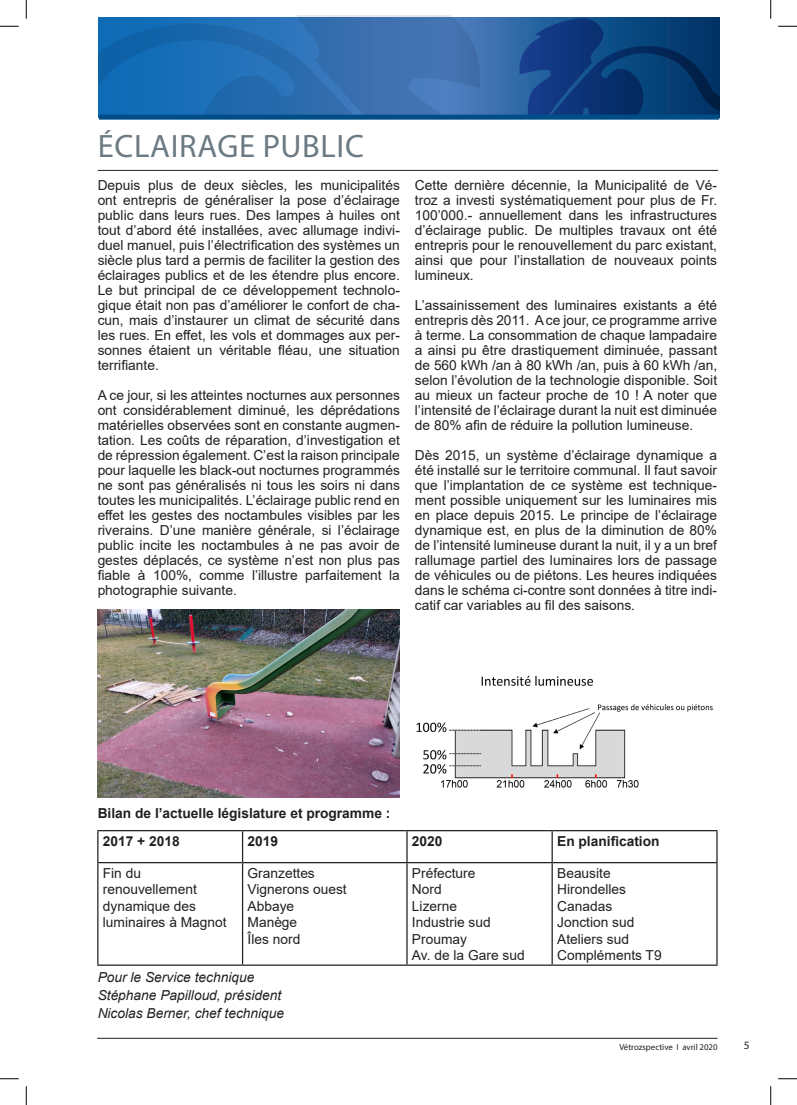
<style>
.page{position:relative;width:797px;height:1105px;background:#fff}
.page>*{position:absolute;margin:0;border:0;box-sizing:border-box;transform-origin:0 0}
.texte_standard_FR{font:32.5px "Myriad Pro";letter-spacing:.02em;color:#6b7a83}
.t1{font:13.75px/15px "Arial";color:#231f20;text-align:justify}
.t2{font:italic 13.75px "Arial";color:#231f20}
.t3{font:700 13.75px "Arial";color:#231f20}
.t4{font:11.25px "Myriad Pro";color:#231f20}
.t5{font:8.75px "Myriad Pro";color:#231f20}
</style>
<div class="page">
<hr style="left:97px;top:1038px;width:620px;height:1px;background:#231f20">
<div style="left:99px;top:17px;width:620px;height:100px;background:#3a6fad"></div>
<svg style="left:516px;top:17px;width:203px;height:98px;background:#0c3d79"></svg>
<svg style="left:99px;top:16px;width:387px;height:99px"></svg>
<div style="left:99px;top:115px;width:620px;height:5px;background:#004d87"></div>
<img style="left:98px;top:609px;width:302px;height:188px">
<hr style="left:98px;top:170px;width:620px;height:1px;background:#231f20">
<img style="left:416px;top:675px;width:297px;height:113px">
<hr style="left:97px;top:830px;width:145px;height:1px;background:#231f20">
<hr style="left:97px;top:831px;width:1px;height:31px;background:#231f20">
<hr style="left:242px;top:830px;width:165px;height:1px;background:#231f20">
<hr style="left:242px;top:831px;width:1px;height:31px;background:#231f20">
<hr style="left:407px;top:830px;width:145px;height:1px;background:#231f20">
<hr style="left:406px;top:831px;width:1px;height:31px;background:#231f20">
<hr style="left:552px;top:830px;width:165px;height:1px;background:#231f20">
<hr style="left:551px;top:831px;width:2px;height:31px;background:#231f20">
<hr style="left:716px;top:831px;width:1px;height:31px;background:#231f20">
<hr style="left:97px;top:862px;width:145px;height:1px;background:#231f20">
<hr style="left:97px;top:863px;width:1px;height:101px;background:#231f20">
<hr style="left:242px;top:862px;width:165px;height:1px;background:#231f20">
<hr style="left:242px;top:863px;width:1px;height:101px;background:#231f20">
<hr style="left:407px;top:862px;width:145px;height:1px;background:#231f20">
<hr style="left:406px;top:863px;width:1px;height:101px;background:#231f20">
<hr style="left:552px;top:862px;width:165px;height:1px;background:#231f20">
<hr style="left:551px;top:863px;width:2px;height:101px;background:#231f20">
<hr style="left:716px;top:863px;width:1px;height:101px;background:#231f20">
<hr style="left:97px;top:964px;width:145px;height:2px;background:#231f20">
<hr style="left:242px;top:964px;width:165px;height:2px;background:#231f20">
<hr style="left:407px;top:964px;width:145px;height:2px;background:#231f20">
<hr style="left:552px;top:964px;width:165px;height:2px;background:#231f20">
<svg style="left:0;top:25px;width:19px;height:2px"></svg>
<svg style="left:778px;top:25px;width:19px;height:2px"></svg>
<svg style="left:0;top:1078px;width:19px;height:1px"></svg>
<svg style="left:778px;top:1078px;width:19px;height:1px"></svg>
<svg style="left:25px;top:0;width:2px;height:19px"></svg>
<svg style="left:25px;top:1086px;width:2px;height:19px"></svg>
<svg style="left:770px;top:0;width:1px;height:19px"></svg>
<svg style="left:770px;top:1086px;width:1px;height:19px"></svg>
<p class="texte_standard_FR" style="left:98px;top:126px;width:267px">ÉCLAIRAGE PUBLIC</p>
<p class="t1" style="left:98px;top:178px;width:304px">Depuis plus de deux siècles, les municipalités ont entrepris de généraliser la pose d’éclairage public dans leurs rues. Des lampes à huiles ont tout d’abord été installées, avec allumage indivi&shy;duel manuel, puis l’électrification des systèmes un siècle plus tard a permis de faciliter la gestion des éclairages publics et de les étendre plus encore.<br>Le but principal de ce développement technolo&shy;gique était non pas d’améliorer le confort de cha&shy;cun, mais d’instaurer un climat de sécurité dans les rues. En effet, les vols et dommages aux per&shy;sonnes étaient un véritable fléau, une situation terrifiante.</p>
<p class="t1" style="left:98px;top:388px;width:304px">A ce jour, si les atteintes nocturnes aux personnes ont considérablement diminué, les déprédations matérielles observées sont en constante augmen&shy;tation. Les coûts de réparation, d’investigation et de répression également. C’est la raison principale pour laquelle les black-out nocturnes programmés ne sont pas généralisés ni tous les soirs ni dans toutes les municipalités. L’éclairage public rend en effet les gestes des noctambules visibles par les riverains. D’une manière générale, si l’éclairage public incite les noctambules à ne pas avoir de gestes déplacés, ce système n’est non plus pas fiable à 100%, comme l’illustre parfaitement la photographie suivante.</p>
<p class="t1" style="left:415px;top:178px;width:304px">Cette dernière décennie, la Municipalité de Vé&shy;troz a investi systématiquement pour plus de Fr.<br>100’000.- annuellement dans les infrastructures d’éclairage public. De multiples travaux ont été entrepris pour le renouvellement du parc existant, ainsi que pour l’installation de nouveaux points lumineux.</p>
<p class="t1" style="left:415px;top:298px;width:304px">L’assainissement des luminaires existants a été entrepris dès 2011. A ce jour, ce programme arrive à terme. La consommation de chaque lampadaire a ainsi pu être drastiquement diminuée, passant de 560 kWh /an à 80 kWh /an, puis à 60 kWh /an, selon l’évolution de la technologie disponible. Soit au mieux un facteur proche de 10 ! A noter que l’intensité de l’éclairage durant la nuit est diminuée de 80% afin de réduire la pollution lumineuse.</p>
<p class="t1" style="left:415px;top:448px;width:304px">Dès 2015, un système d’éclairage dynamique a été installé sur le territoire communal. Il faut savoir que l’implantation de ce système est technique&shy;ment possible uniquement sur les luminaires mis en place depuis 2015. Le principe de l’éclairage dynamique est, en plus de la diminution de 80% de l’intensité lumineuse durant la nuit, il y a un bref rallumage partiel des luminaires lors de passage de véhicules ou de piétons. Les heures indiquées dans le schéma ci-contre sont données à titre indi&shy;catif car variables au fil des saisons.</p>
<p class="t3" style="left:98px;top:803px;width:294px">Bilan de l’actuelle législature et programme :</p>
<p class="t3" style="left:103px;top:831px;width:78px">2017 + 2018</p>
<p class="t3" style="left:247px;top:831px;width:32px">2019</p>
<p class="t3" style="left:412px;top:831px;width:32px">2020</p>
<p class="t3" style="left:557px;top:831px;width:104px">En planification</p>
<p class="t1" style="left:103px;top:864px;width:125px;line-height:16.5px;text-align:left">Fin du renouvellement dynamique des luminaires à Magnot</p>
<p class="t1" style="left:247px;top:865px;width:69px">Granzettes</p>
<p class="t1" style="left:412px;top:865px;width:65px">Préfecture</p>
<p class="t1" style="left:412px;top:882px;width:31px">Nord</p>
<p class="t1" style="left:412px;top:898px;width:47px">Lizerne</p>
<p class="t1" style="left:412px;top:915px;width:80px">Industrie sud</p>
<p class="t1" style="left:412px;top:931px;width:57px">Proumay</p>
<p class="t1" style="left:412px;top:948px;width:114px">Av. de la Gare sud</p>
<p class="t1" style="left:557px;top:865px;width:55px">Beausite</p>
<p class="t1" style="left:557px;top:882px;width:70px">Hirondelles</p>
<p class="t1" style="left:557px;top:898px;width:57px">Canadas</p>
<p class="t1" style="left:557px;top:915px;width:79px">Jonction sud</p>
<p class="t1" style="left:557px;top:931px;width:73px">Ateliers sud</p>
<p class="t1" style="left:557px;top:948px;width:106px">Compléments T9</p>
<p class="t1" style="left:247px;top:882px;width:101px">Vignerons ouest</p>
<p class="t1" style="left:247px;top:898px;width:48px">Abbaye</p>
<p class="t1" style="left:247px;top:915px;width:51px">Manège</p>
<p class="t1" style="left:247px;top:931px;width:54px">Îles nord</p>
<p class="t2" style="left:98px;top:968px;width:158px">Pour le Service technique</p>
<p class="t2" style="left:98px;top:986px;width:185px">Stéphane Papilloud, président</p>
<p class="t2" style="left:98px;top:1004px;width:188px">Nicolas Berner, chef technique</p>
<p class="t5" style="left:619px;top:1041px;width:100px">Vétrozspective I avril 2020</p>
<p class="t4" style="left:744px;top:1038px;width:7px">5</p>
</div>
